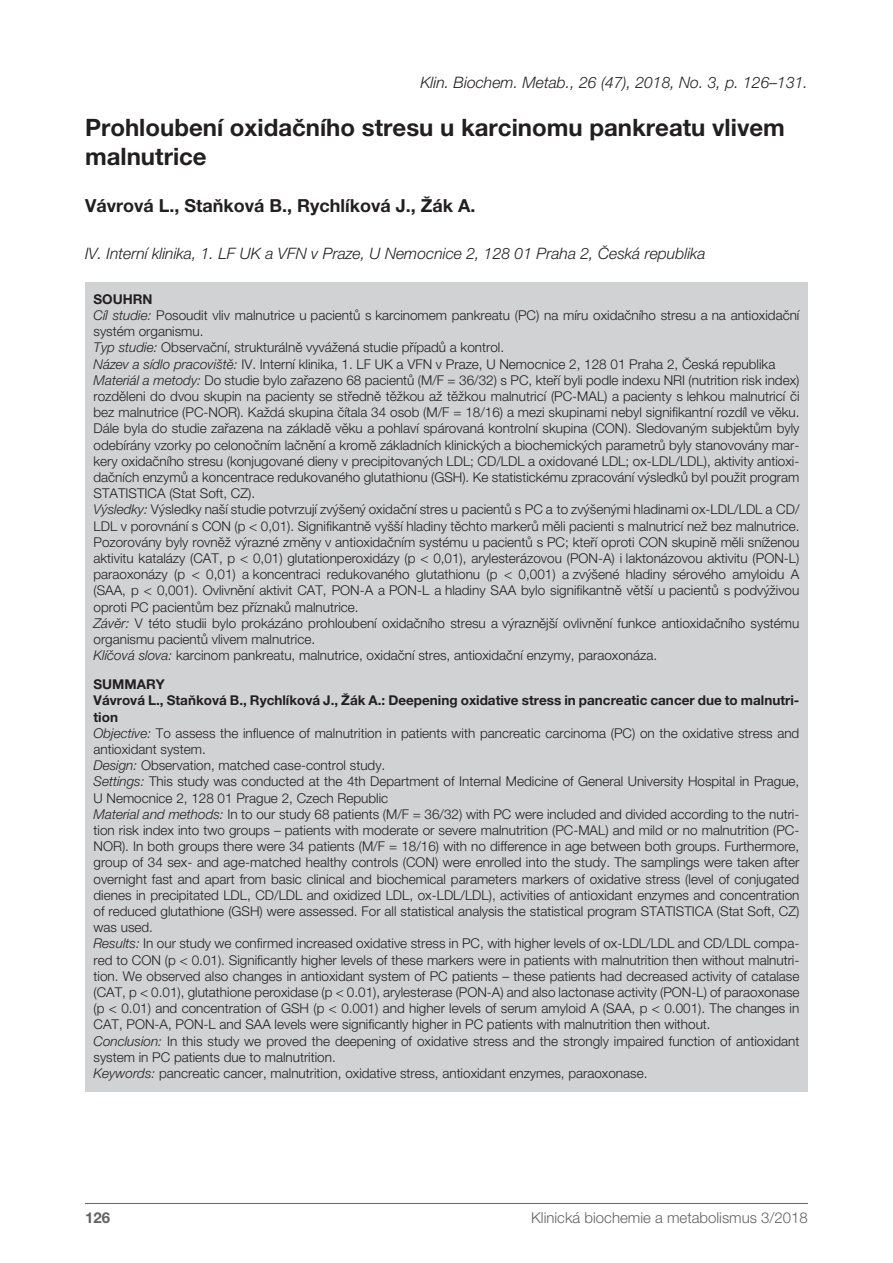
<style>
.page{position:relative;width:893px;height:1263px;background:#fff}
.page>*{position:absolute;margin:0;border:0;box-sizing:border-box;transform-origin:0 0}
.t1{font:700 24px/28.8px "Helvetica Neue CE";color:#231f20}
.t2{font:700 18px "Helvetica Neue CE";color:#231f20}
.t3{font:italic 300 15.75px "Helvetica Neue CE";color:#231f20}
.t4{font:300 15px "Helvetica Neue CE";color:#636366}
.t5{font:700 15px "Helvetica Neue CE";color:#636366}
.t6{font:300 13.5px/16.2px "Helvetica Neue CE";color:#231f20}
.s1{font-weight:700}
.s2{font-style:italic}
</style>
<div class="page">
<hr style="left:85px;top:1203px;width:723px;height:1px;background:#636366">
<div style="left:85px;top:282px;width:723px;height:810px;background:#d1d2d4"></div>
<p class="t3" style="left:420px;top:73px;width:389px">Klin. Biochem. Metab., 26 (47), 2018, No. 3, p. 126–131.</p>
<h1 class="t1" style="left:85px;top:113px;width:701px">Prohloubení oxidačního stresu u karcinomu pankreatu vlivem malnutrice</h1>
<h2 class="t2" style="left:85px;top:196px;width:392px">Vávrová L., Staňková B., Rychlíková J., Žák A.</h2>
<p class="t3" style="left:85px;top:244px;width:622px">IV. Interní klinika, 1. LF UK a VFN v Praze, U Nemocnice 2, 128 01 Praha 2, Česká republika</p>
<p class="t6" style="left:94px;top:291px;width:707px"><span class="s1">SOUHRN<br></span><span class="s2">Cíl studie:</span> Posoudit vliv malnutrice u pacientů s karcinomem pankreatu (PC) na míru oxidačního stresu a na antioxidační systém organismu.<br><span class="s2">Typ studie:</span> Observační, strukturálně vyvážená studie případů a kontrol.<br><span class="s2">Název a sídlo pracoviště:</span> IV. Interní klinika, 1. LF UK a VFN v Praze, U Nemocnice 2, 128 01 Praha 2, Česká republika <span class="s2">Materiál a metody:</span> Do studie bylo zařazeno 68 pacientů (M/F = 36/32) s PC, kteří byli podle indexu NRI (nutrition risk index) rozděleni do dvou skupin na pacienty se středně těžkou až těžkou malnutricí (PC-MAL) a pacienty s lehkou malnutricí či bez malnutrice (PC-NOR). Každá skupina čítala 34 osob (M/F = 18/16) a mezi skupinami nebyl signifikantní rozdíl ve věku.<br>Dále byla do studie zařazena na základě věku a pohlaví spárovaná kontrolní skupina (CON). Sledovaným subjektům byly odebírány vzorky po celonočním lačnění a kromě základních klinických a biochemických parametrů byly stanovovány mar&shy;kery oxidačního stresu (konjugované dieny v precipitovaných LDL; CD/LDL a oxidované LDL; ox-LDL/LDL), aktivity antioxi&shy;dačních enzymů a koncentrace redukovaného glutathionu (GSH). Ke statistickému zpracování výsledků byl použit program STATISTICA (Stat Soft, CZ).<br><span class="s2">Výsledky:</span> Výsledky naší studie potvrzují zvýšený oxidační stres u pacientů s PC a to zvýšenými hladinami ox-LDL/LDL a CD/ LDL v porovnání s CON (p &lt; 0,01). Signifikantně vyšší hladiny těchto markerů měli pacienti s malnutricí než bez malnutrice.<br>Pozorovány byly rovněž výrazné změny v antioxidačním systému u pacientů s PC; kteří oproti CON skupině měli sníženou aktivitu katalázy (CAT, p &lt; 0,01) glutationperoxidázy (p &lt; 0,01), arylesterázovou (PON-A) i laktonázovou aktivitu (PON-L) paraoxonázy (p &lt; 0,01) a koncentraci redukovaného glutathionu (p &lt; 0,001) a zvýšené hladiny sérového amyloidu A (SAA, p &lt; 0,001). Ovlivnění aktivit CAT, PON-A a PON-L a hladiny SAA bylo signifikantně větší u pacientů s podvýživou oproti PC pacientům bez příznaků malnutrice.<br><span class="s2">Závěr:</span> V této studii bylo prokázáno prohloubení oxidačního stresu a výraznější ovlivnění funkce antioxidačního systému organismu pacientů vlivem malnutrice.<br><span class="s2">Klíčová slova:</span> karcinom pankreatu, malnutrice, oxidační stres, antioxidační enzymy, paraoxonáza.</p>
<p class="t6" style="left:94px;top:676px;width:707px"><span class="s1">SUMMARY<br>Vávrová L., Staňková B., Rychlíková J., Žák A.: Deepening oxidative stress in pancreatic cancer due to malnutri&shy;tion<br></span><span class="s2">Objective:</span> To assess the influence of malnutrition in patients with pancreatic carcinoma (PC) on the oxidative stress and antioxidant system.<br><span class="s2">Design:</span> Observation, matched case-control study.<br><span class="s2">Settings:</span> This study was conducted at the 4th Department of Internal Medicine of General University Hospital in Prague, U Nemocnice 2, 128 01 Prague 2, Czech Republic<br><span class="s2">Material and methods:</span> In to our study 68 patients (M/F = 36/32) with PC were included and divided according to the nutri&shy;tion risk index into two groups – patients with moderate or severe malnutrition (PC-MAL) and mild or no malnutrition (PC-NOR). In both groups there were 34 patients (M/F = 18/16) with no difference in age between both groups. Furthermore, group of 34 sex- and age-matched healthy controls (CON) were enrolled into the study. The samplings were taken after overnight fast and apart from basic clinical and biochemical parameters markers of oxidative stress (level of conjugated dienes in precipitated LDL, CD/LDL and oxidized LDL, ox-LDL/LDL), activities of antioxidant enzymes and concentration of reduced glutathione (GSH) were assessed. For all statistical analysis the statistical program STATISTICA (Stat Soft, CZ) was used.<br><span class="s2">Results:</span> In our study we confirmed increased oxidative stress in PC, with higher levels of ox-LDL/LDL and CD/LDL compa&shy;red to CON (p &lt; 0.01). Significantly higher levels of these markers were in patients with malnutrition then without malnutri&shy;tion. We observed also changes in antioxidant system of PC patients – these patients had decreased activity of catalase (CAT, p &lt; 0.01), glutathione peroxidase (p &lt; 0.01), arylesterase (PON-A) and also lactonase activity (PON-L) of paraoxonase (p &lt; 0.01) and concentration of GSH (p &lt; 0.001) and higher levels of serum amyloid A (SAA, p &lt; 0.001). The changes in CAT, PON-A, PON-L and SAA levels were significantly higher in PC patients with malnutrition then without.<br><span class="s2">Conclusion:</span> In this study we proved the deepening of oxidative stress and the strongly impaired function of antioxidant system in PC patients due to malnutrition.<br><span class="s2">Keywords:</span> pancreatic cancer, malnutrition, oxidative stress, antioxidant enzymes, paraoxonase.</p>
<p class="t5" style="left:85px;top:1209px;width:27px">126</p>
<p class="t4" style="left:531px;top:1209px;width:278px">Klinická biochemie a metabolismus 3/2018</p>
</div>
